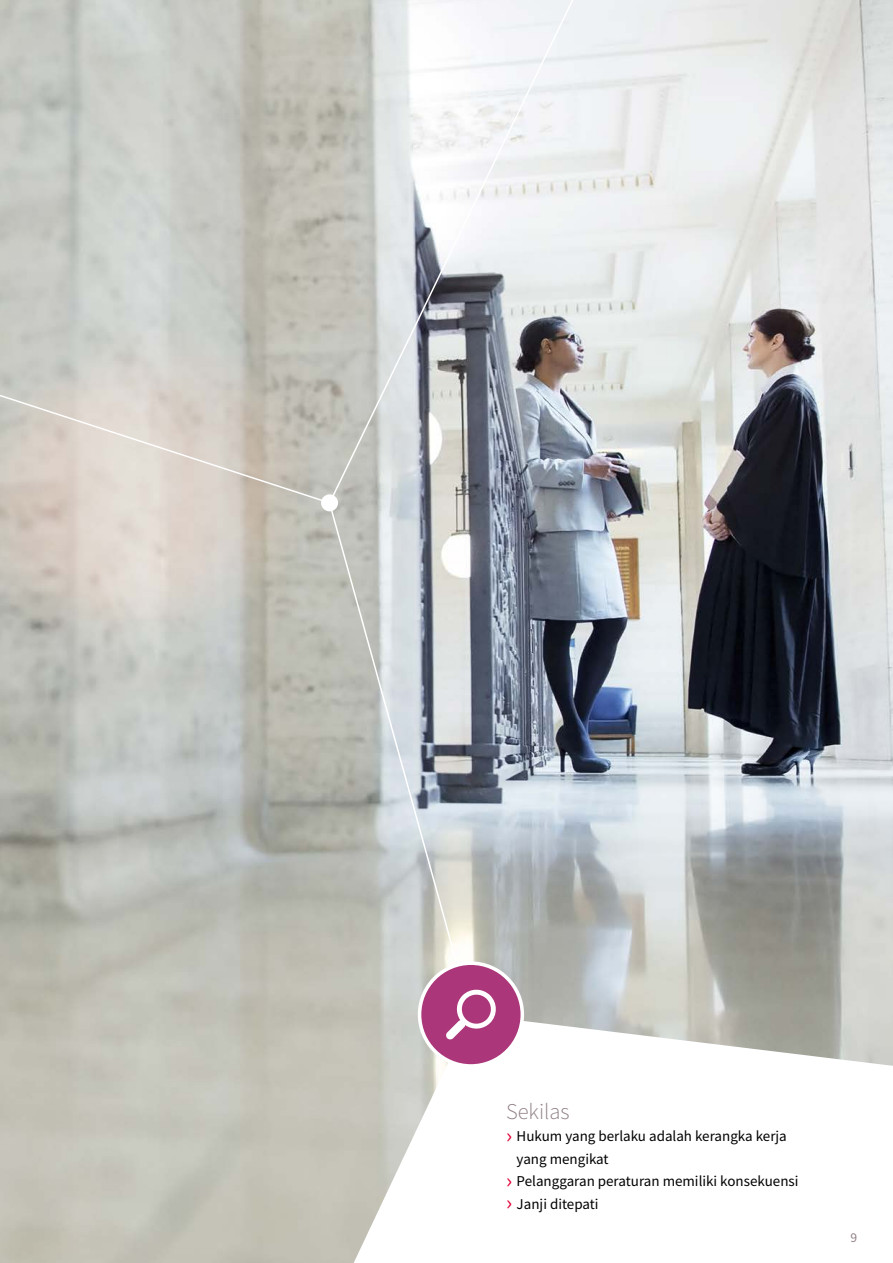
<style>
.page{position:relative;width:893px;height:1263px;background:#fff}
.page>*{position:absolute;margin:0;border:0;box-sizing:border-box;transform-origin:0 0}
.t1{font:300 22.5px "Source Sans Pro";color:#928285}
.t2{font:15px "Source Sans Pro";color:#000}
.t3{font:13.5px "Source Sans Pro";color:#928285}
.s1{font-size:22.5px;color:#e20036}
</style>
<div class="page">
<img style="left:0;top:0;width:893px;height:1263px">
<svg style="left:0;top:394px;width:473px;height:622px;background:#c2c2bb"></svg>
<svg style="left:328px;top:0;width:250px;height:504px"></svg>
<div style="left:321px;top:494px;width:17px;height:17px;background:#fff;border-radius:50%"></div>
<svg style="left:354px;top:1014px;width:539px;height:249px"></svg>
<div style="left:420px;top:963px;width:102px;height:103px;background:#ab377a;border-radius:50%"></div>
<div style="left:418px;top:961px;width:106px;height:107px;border:4px solid #fff;border-radius:50%"></div>
<svg style="left:446px;top:989px;width:50px;height:51px"></svg>
<h1 class="t1" style="left:506px;top:1098px;width:65px">Sekilas</h1>
<p class="t2" style="left:506px;top:1127px;width:282px"><span class="s1">›</span> Hukum yang berlaku adalah kerangka kerja</p>
<p class="t2" style="left:517px;top:1149px;width:94px">yang mengikat</p>
<p class="t2" style="left:506px;top:1172px;width:294px"><span class="s1">›</span> Pelanggaran peraturan memiliki konsekuensi</p>
<p class="t2" style="left:506px;top:1194px;width:94px"><span class="s1">›</span> Janji ditepati</p>
<p class="t3" style="left:850px;top:1229px;width:8px">9</p>
</div>
